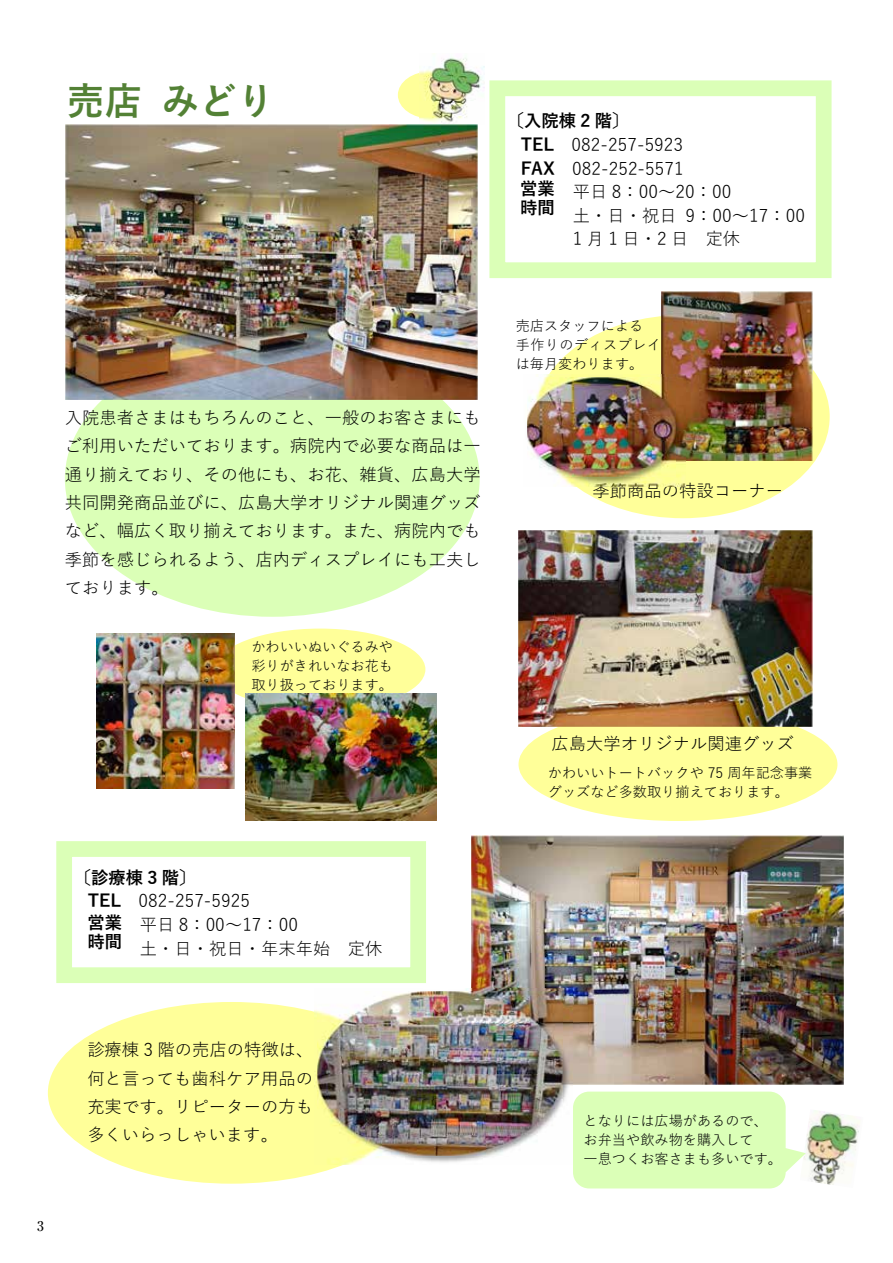
<style>
.page{position:relative;width:893px;height:1263px;background:#fff}
.page>*{position:absolute;margin:0;border:0;box-sizing:border-box;transform-origin:0 0}
.t1{font:700 37.8px "Yu Gothic";color:#538135}
.t2{font:17.25px/28.3px "Yu Gothic";color:#000;text-align:justify}
.t3{font:700 17.25px/18.9px "Yu Gothic";color:#000}
.t4{font:14.1px/18.9px "Yu Gothic";color:#000}
.t5{font:500 13.5px "Ryumin Pro";color:#000}
.s1{font-weight:700}
</style>
<div class="page">
<div style="left:518px;top:708px;width:319px;height:113px;background:#ff9;border-radius:50%"></div>
<div style="left:536px;top:315px;width:294px;height:203px;background:#ff9;border-radius:50%"></div>
<div style="left:65px;top:341px;width:415px;height:276px;background:#dbffb7;border-radius:50%"></div>
<div style="left:215px;top:628px;width:210px;height:82px;background:#ff9;border-radius:50%"></div>
<img style="left:471px;top:835px;width:372px;height:249px">
<div style="left:398px;top:71px;width:66px;height:48px;background:#ff9;border-radius:50%"></div>
<div style="left:48px;top:1002px;width:367px;height:182px;background:#ff9;border-radius:50%"></div>
<div style="left:56px;top:841px;width:370px;height:142px;border:16px solid #dbffb7"></div>
<img style="left:419px;top:57px;width:66px;height:68px">
<img style="left:806px;top:1110px;width:54px;height:75px">
<div style="left:489px;top:80px;width:342px;height:198px;border:16px solid #dbffb7"></div>
<img style="left:66px;top:124px;width:411px;height:276px">
<img style="left:661px;top:292px;width:151px;height:168px">
<img style="left:519px;top:530px;width:293px;height:196px">
<img style="left:96px;top:634px;width:139px;height:154px">
<img style="left:246px;top:694px;width:190px;height:127px">
<img style="left:537px;top:375px;width:148px;height:112px">
<img style="left:527px;top:378px;width:148px;height:99px">
<img style="left:315px;top:988px;width:257px;height:177px">
<img style="left:318px;top:991px;width:244px;height:164px">
<svg style="left:573px;top:1091px;width:233px;height:97px;background:#defebd"></svg>
<h1 class="t1" style="left:67px;top:80px;width:209px">売店みどり</h1>
<p class="t2" style="left:65px;top:401px;width:417px">入院患者さまはもちろんのこと、一般のお客さまにもご利用いただいております。病院内で必要な商品は一通り揃えており、その他にも、お花、雑貨、広島大学共同開発商品並びに、広島大学オリジナル関連グッズなど、幅広く取り揃えております。また、病院内でも季節を感じられるよう、店内ディスプレイにも工夫しております。</p>
<p class="t4" style="left:251px;top:635px;width:143px;text-align:justify">かわいいぬいぐるみや彩りがきれいなお花も取り扱っております。</p>
<p class="t5" style="left:37px;top:1215px;width:8px">3</p>
<p class="t3" style="left:74px;top:868px;width:124px">〔診療棟 3 階〕</p>
<p class="t2" style="left:88px;top:885px;width:164px"><span class="s1">TEL</span> 082-257-5925</p>
<p class="t2" style="left:140px;top:908px;width:160px">平日 8：00～17：00</p>
<p class="t2" style="left:140px;top:932px;width:244px">土・日・祝日・年末年始 定休</p>
<p class="t3" style="left:88px;top:914px;width:36px">営業時間</p>
<p class="t2" style="left:87px;top:1034px;width:228px">診療棟 3 階の売店の特徴は、何と言っても歯科ケア用品の充実です。リピーターの方も多くいらっしゃいます。</p>
<p class="t3" style="left:507px;top:112px;width:124px">〔入院棟 2 階〕</p>
<p class="t2" style="left:521px;top:128px;width:164px"><span class="s1">TEL</span> 082-257-5923</p>
<p class="t2" style="left:521px;top:152px;width:164px"><span class="s1">FAX</span> 082-252-5571</p>
<p class="t2" style="left:573px;top:175px;width:160px">平日 8：00～20：00</p>
<p class="t2" style="left:573px;top:199px;width:234px">土・日・祝日 9：00～17：00</p>
<p class="t2" style="left:573px;top:223px;width:169px">1月1日・2日 定休</p>
<p class="t3" style="left:520px;top:180px;width:36px">営業時間</p>
<p class="t4" style="left:516px;top:315px;width:147px">売店スタッフによる<br>手作りのディスプレイは毎月変わります。</p>
<p class="t2" style="left:592px;top:474px;width:192px">季節商品の特設コーナー</p>
<p class="t2" style="left:552px;top:728px;width:244px">広島大学オリジナル関連グッズ</p>
<p class="t4" style="left:548px;top:761px;width:266px">かわいいトートバックや 75 周年記念事業グッズなど多数取り揃えております。</p>
<p class="t4" style="left:584px;top:1110px;width:200px">となりには広場があるので、お弁当や飲み物を購入して<br>一息つくお客さまも多いです。</p>
</div>
